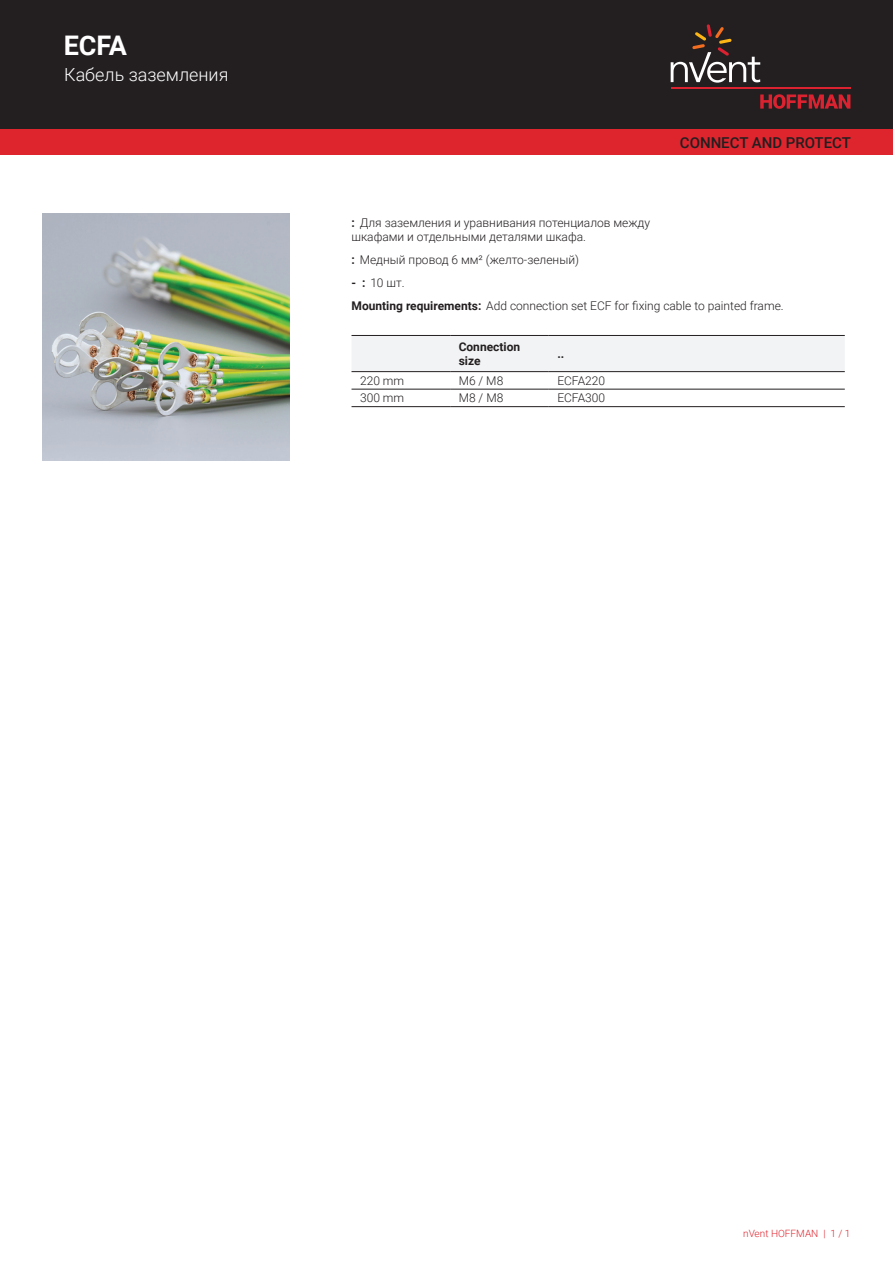
<style>
.page{position:relative;width:893px;height:1263px;background:#fff}
.page>*{position:absolute;margin:0;border:0;box-sizing:border-box;transform-origin:0 0}
.t1{font:700 27px "Roboto";color:#fff}
.t2{font:300 18px "Roboto";color:#fff}
.t3{font:500 15px "Roboto";color:#231f20}
.t4{font:300 12px/14.4px "Roboto";color:#231f20}
.t5{font:700 12px/14.4px "Roboto";color:#231f20}
.t6{font:300 10.05px "Roboto";color:#de252e}
.s1{font-weight:700}
</style>
<div class="page">
<div style="left:0;top:0;width:893px;height:129px;background:#231f20"></div>
<svg style="left:760px;top:94px;width:90px;height:15px"></svg>
<hr style="left:671px;top:88px;width:179px;height:1px;background:#db2230">
<svg style="left:671px;top:24px;width:89px;height:59px"></svg>
<div style="left:0;top:129px;width:893px;height:26px;background:#de252e"></div>
<div style="left:352px;top:336px;width:493px;height:35px;background:#f2f3f4"></div>
<hr style="left:351px;top:335px;width:99px;height:1px;background:#231f20">
<hr style="left:450px;top:335px;width:99px;height:1px;background:#231f20">
<hr style="left:549px;top:335px;width:296px;height:1px;background:#231f20">
<hr style="left:351px;top:389px;width:99px;height:1px;background:#231f20">
<hr style="left:450px;top:389px;width:99px;height:1px;background:#231f20">
<hr style="left:549px;top:389px;width:296px;height:1px;background:#231f20">
<hr style="left:351px;top:406px;width:99px;height:1px;background:#231f20">
<hr style="left:450px;top:406px;width:99px;height:1px;background:#231f20">
<hr style="left:549px;top:406px;width:296px;height:1px;background:#231f20">
<hr style="left:351px;top:371px;width:99px;height:1px;background:#231f20">
<hr style="left:450px;top:371px;width:99px;height:1px;background:#231f20">
<hr style="left:549px;top:371px;width:296px;height:1px;background:#231f20">
<img style="left:43px;top:213px;width:246px;height:247px">
<h1 class="t1" style="left:64px;top:27px;width:65px">ECFA</h1>
<h2 class="t2" style="left:64px;top:62px;width:166px">Кабель заземления</h2>
<p class="t3" style="left:680px;top:132px;width:173px">CONNECT AND PROTECT</p>
<p class="t4" style="left:351px;top:215px;width:300px"><span class="s1">:</span> Для заземления и уравнивания потенциалов между шкафами и отдельными деталями шкафа.</p>
<p class="t4" style="left:351px;top:252px;width:229px"><span class="s1">:</span> Медный провод 6 мм² (желто-зеленый)</p>
<p class="t4" style="left:351px;top:271px;width:434px;line-height:23px"><span class="s1">- :</span> 10 шт.<br><span class="s1">Mounting requirements:</span> Add connection set ECF for fixing cable to painted frame.</p>
<p class="t5" style="left:459px;top:339px;width:63px">Connection size</p>
<p class="t5" style="left:557px;top:346px;width:8px">..</p>
<p class="t4" style="left:360px;top:373px;width:46px">220 mm</p>
<p class="t4" style="left:459px;top:373px;width:46px">M6 / M8</p>
<p class="t4" style="left:557px;top:373px;width:49px">ECFA220</p>
<p class="t4" style="left:360px;top:390px;width:46px">300 mm</p>
<p class="t4" style="left:459px;top:390px;width:46px">M8 / M8</p>
<p class="t4" style="left:557px;top:390px;width:49px">ECFA300</p>
<p class="t6" style="left:743px;top:1226px;width:109px">nVent HOFFMAN | 1 / 1</p>
</div>
